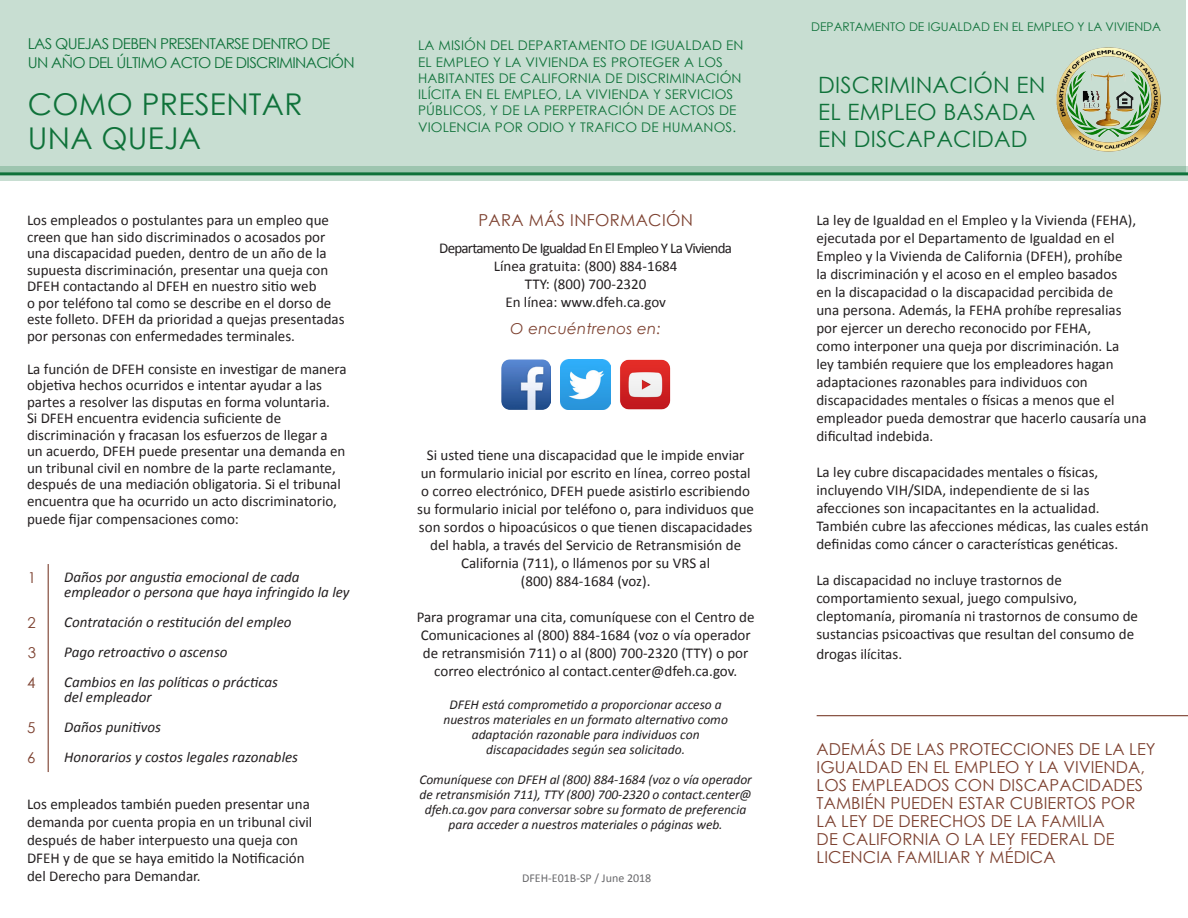
<style>
.page{position:relative;width:1188px;height:918px;background:#fff}
.page>*{position:absolute;margin:0;border:0;box-sizing:border-box;transform-origin:0 0}
.t1{font:30px/34.5px "Century Gothic";letter-spacing:.01em;color:#0f723a}
.t2{font:22.5px/27px "Century Gothic";letter-spacing:.01em;color:#0f723a}
.t3{font:16.5px/18px "Century Gothic";letter-spacing:.005em;color:#7d4130}
.t4{font:15px/18px "Calibri";color:#231f20}
.t5{font:italic 15px "Calibri";color:#231f20}
.t6{font:15px/19.5px "Century Gothic";letter-spacing:-.045em;color:#0f723a}
.t7{font:15px "Calibri";letter-spacing:-.05em;color:#231f20}
.t8{font:italic 15px "Century Gothic";letter-spacing:.02em;color:#7d4130}
.t9{font:15px "Century Gothic";color:#7d4130}
.t10{font:italic 13.5px/15px "Calibri";letter-spacing:-.005em;color:#231f20;text-align:center}
.t11{font:13.35px/16.2px "Century Gothic";letter-spacing:.01em;color:#0f723a}
.t12{font:12px "Century Gothic";color:#0f723a}
.t13{font:12px "Calibri";color:#69696c}
</style>
<div class="page">
<svg style="left:0;top:166px;width:1188px;height:15px;background:#bcd7c8"></svg>
<div style="left:0;top:0;width:1186px;height:174px;background:#c8ded2"></div>
<hr style="left:0;top:172px;width:1188px;height:3px;background:#0f723a">
<img style="left:1056px;top:48px;width:104px;height:104px">
<hr style="left:48px;top:564px;width:1px;height:208px;background:#7d4130">
<hr style="left:817px;top:715px;width:371px;height:1px;background:#7d4130">
<img style="left:561px;top:360px;width:49px;height:49px">
<img style="left:620px;top:359px;width:50px;height:51px">
<img style="left:501px;top:360px;width:50px;height:49px">
<p class="t6" style="left:28px;top:34px;width:328px">LAS QUEJAS DEBEN PRESENTARSE DENTRO DE<br>UN AÑO DEL ÚLTIMO ACTO DE DISCRIMINACIÓN</p>
<p class="t1" style="left:28px;top:86px;width:276px">COMO PRESENTAR<br>UNA QUEJA</p>
<p class="t4" style="left:27px;top:212px;width:304px;line-height:16.5px">Los empleados o postulantes para un empleo que creen que han sido discriminados o acosados por una discapacidad pueden, dentro de un año de la supuesta discriminación, presentar una queja con DFEH contactando al DFEH en nuestro sitio web</p>
<p class="t4" style="left:27px;top:295px;width:319px;line-height:16.5px">o por teléfono tal como se describe en el dorso de este folleto. DFEH da prioridad a quejas presentadas por personas con enfermedades terminales.</p>
<p class="t4" style="left:27px;top:361px;width:321px;line-height:16.5px">La función de DFEH consiste en investigar de manera objetiva hechos ocurridos e intentar ayudar a las partes a resolver las disputas en forma voluntaria.</p>
<p class="t4" style="left:27px;top:410px;width:320px;line-height:16.5px">Si DFEH encuentra evidencia suficiente de discriminación y fracasan los esfuerzos de llegar a un acuerdo, DFEH puede presentar una demanda en un tribunal civil en nombre de la parte reclamante, después de una mediación obligatoria. Si el tribunal encuentra que ha ocurrido un acto discriminatorio,</p>
<p class="t4" style="left:27px;top:510px;width:214px">puede fijar compensaciones como:</p>
<p class="t9" style="left:28px;top:567px;width:10px">1</p>
<p class="t9" style="left:28px;top:612px;width:10px">2</p>
<p class="t9" style="left:28px;top:642px;width:10px">3</p>
<p class="t9" style="left:27px;top:672px;width:10px">4</p>
<p class="t9" style="left:27px;top:717px;width:10px">5</p>
<p class="t9" style="left:27px;top:747px;width:10px">6</p>
<p class="t5" style="left:64px;top:566px;width:237px">Daños por angustia emocional de cada</p>
<p class="t5" style="left:64px;top:581px;width:287px">empleador o persona que haya infringido la ley</p>
<p class="t5" style="left:64px;top:611px;width:229px">Contratación o restitución del empleo</p>
<p class="t5" style="left:64px;top:641px;width:165px">Pago retroactivo o ascenso</p>
<p class="t5" style="left:64px;top:671px;width:215px">Cambios en las políticas o prácticas</p>
<p class="t5" style="left:64px;top:686px;width:89px">del empleador</p>
<p class="t5" style="left:64px;top:716px;width:98px">Daños punitivos</p>
<p class="t5" style="left:64px;top:746px;width:235px">Honorarios y costos legales razonables</p>
<p class="t4" style="left:27px;top:795px;width:287px">Los empleados también pueden presentar una demanda por cuenta propia en un tribunal civil después de haber interpuesto una queja con DFEH y de que se haya emitido la Notificación del Derecho para Demandar.</p>
<p class="t11" style="left:418px;top:37px;width:327px">LA MISIÓN DEL DEPARTAMENTO DE IGUALDAD EN EL EMPLEO Y LA VIVIENDA ES PROTEGER A LOS HABITANTES DE CALIFORNIA DE DISCRIMINACIÓN ILÍCITA EN EL EMPLEO, LA VIVIENDA Y SERVICIOS PÚBLICOS, Y DE LA PERPETRACIÓN DE ACTOS DE VIOLENCIA POR ODIO Y TRAFICO DE HUMANOS.</p>
<p class="t3" style="left:478px;top:211px;width:216px">PARA MÁS INFORMACIÓN</p>
<p class="t7" style="left:439px;top:239px;width:294px">Departamento De Igualdad En El Empleo Y La Vivienda</p>
<p class="t4" style="left:494px;top:257px;width:185px">Línea gratuita: (800) 884-1684</p>
<p class="t4" style="left:525px;top:275px;width:123px">TTY: (800) 700-2320</p>
<p class="t4" style="left:505px;top:293px;width:162px">En línea: www.dfeh.ca.gov</p>
<p class="t8" style="left:511px;top:318px;width:152px">O encuéntrenos en:</p>
<p class="t4" style="left:417px;top:446px;width:338px;text-align:center">Si usted tiene una discapacidad que le impide enviar un formulario inicial por escrito en línea, correo postal o correo electrónico, DFEH puede asistirlo escribiendo su formulario inicial por teléfono o, para individuos que son sordos o hipoacúsicos o que tienen discapacidades del habla, a través del Servicio de Retransmisión de California (711), o llámenos por su VRS al</p>
<p class="t4" style="left:521px;top:572px;width:131px">(800) 884-1684 (voz).</p>
<p class="t4" style="left:417px;top:608px;width:339px;text-align:center">Para programar una cita, comuníquese con el Centro de Comunicaciones al (800) 884-1684 (voz o vía operador de retransmisión 711) o al (800) 700-2320 (TTY) o por correo electrónico al contact.center@dfeh.ca.gov.</p>
<p class="t10" style="left:450px;top:697px;width:274px">DFEH está comprometido a proporcionar acceso a</p>
<p class="t10" style="left:443px;top:712px;width:286px">nuestros materiales en un formato alternativo como adaptación razonable para individuos con</p>
<p class="t10" style="left:486px;top:742px;width:200px">discapacidades según sea solicitado.</p>
<p class="t10" style="left:419px;top:772px;width:334px">Comuníquese con DFEH al (800) 884-1684 (voz o vía operador de retransmisión 711), TTY (800) 700-2320 o contact.center@ dfeh.ca.gov para conversar sobre su formato de preferencia para acceder a nuestros materiales o páginas web.</p>
<p class="t13" style="left:522px;top:871px;width:131px">DFEH-E01B-SP / June 2018</p>
<p class="t12" style="left:811px;top:18px;width:351px">DEPARTAMENTO DE IGUALDAD EN EL EMPLEO Y LA VIVIENDA</p>
<p class="t2" style="left:818px;top:71px;width:229px">DISCRIMINACIÓN EN</p>
<p class="t2" style="left:818px;top:98px;width:219px">EL EMPLEO BASADA<br>EN DISCAPACIDAD</p>
<p class="t4" style="left:816px;top:211px;width:332px">La ley de Igualdad en el Empleo y la Vivienda (FEHA), ejecutada por el Departamento de Igualdad en el Empleo y la Vivienda de California (DFEH), prohíbe<br>la discriminación y el acoso en el empleo basados<br>en la discapacidad o la discapacidad percibida de<br>una persona. Además, la FEHA prohíbe represalias<br>por ejercer un derecho reconocido por FEHA,<br>como interponer una queja por discriminación. La<br>ley también requiere que los empleadores hagan adaptaciones razonables para individuos con discapacidades mentales o físicas a menos que el empleador pueda demostrar que hacerlo causaría una dificultad indebida.</p>
<p class="t4" style="left:816px;top:463px;width:334px">La ley cubre discapacidades mentales o físicas, incluyendo VIH/SIDA, independiente de si las afecciones son incapacitantes en la actualidad.<br>También cubre las afecciones médicas, las cuales están definidas como cáncer o características genéticas.</p>
<p class="t4" style="left:816px;top:571px;width:323px">La discapacidad no incluye trastornos de comportamiento sexual, juego compulsivo, cleptomanía, piromanía ni trastornos de consumo de sustancias psicoactivas que resultan del consumo de</p>
<p class="t4" style="left:816px;top:645px;width:87px">drogas ilícitas.</p>
<p class="t3" style="left:817px;top:739px;width:341px">ADEMÁS DE LAS PROTECCIONES DE LA LEY IGUALDAD EN EL EMPLEO Y LA VIVIENDA, LOS EMPLEADOS CON DISCAPACIDADES TAMBIÉN PUEDEN ESTAR CUBIERTOS POR LA LEY DE DERECHOS DE LA FAMILIA</p>
<p class="t3" style="left:817px;top:829px;width:300px">DE CALIFORNIA O LA LEY FEDERAL DE<br>LICENCIA FAMILIAR Y MÉDICA</p>
</div>
